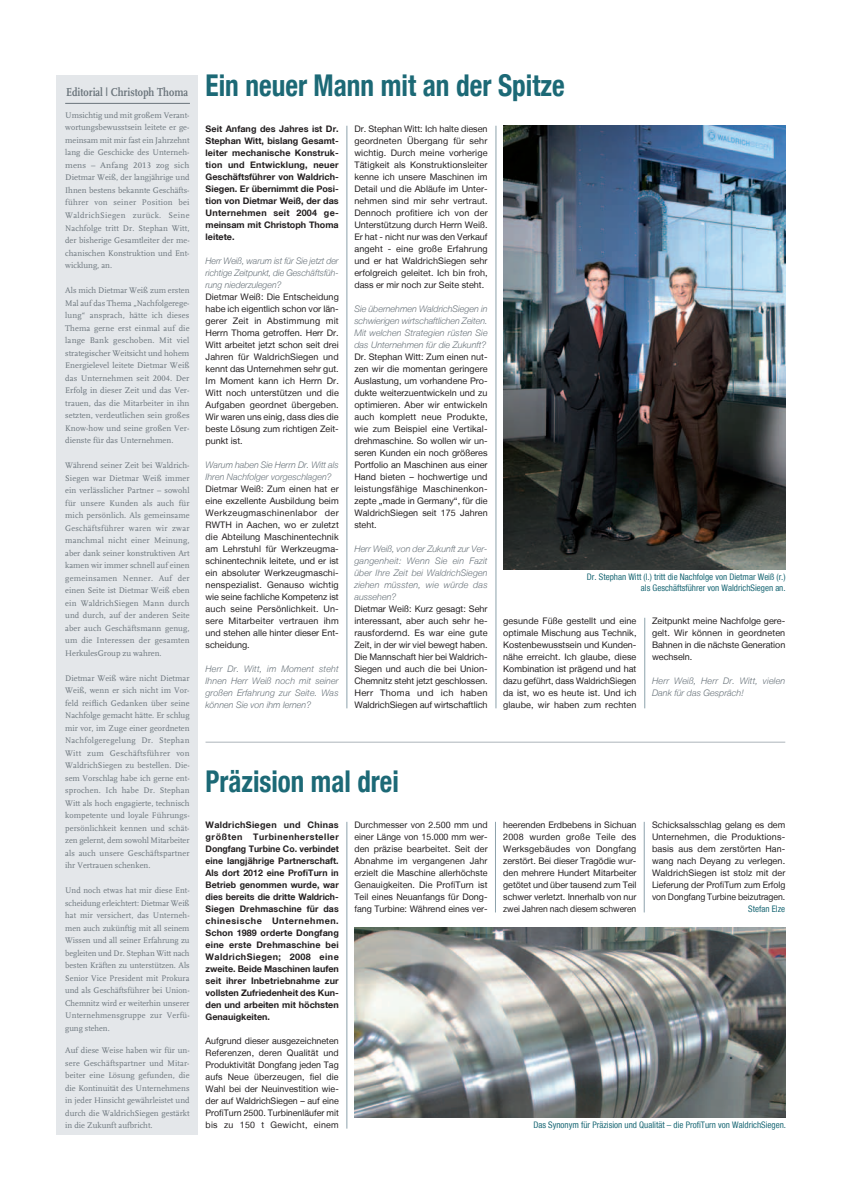
<style>
.page{position:relative;width:842px;height:1191px;background:#fff}
.page>*{position:absolute;margin:0;border:0;box-sizing:border-box;transform-origin:0 0}
.t1{font:700 condensed 30px "Helvetica Neue LT";color:#1c6976;scale:.91 1}
.t2{font:700 condensed 30px "Helvetica Neue LT";color:#1c6976;scale:.9 1}
.t3{font:700 12px "Scala LF";color:#6a747b;scale:.86 1}
.t4{font:9px/12px "Helvetica Neue LT";color:#231f20;text-align:justify}
.t5{font:700 9px/12px "Helvetica Neue LT";color:#231f20;text-align:justify}
.t6{font:italic 300 9px/12px "Helvetica Neue LT";color:#6a747b;text-align:justify}
.t7{font:condensed 9px/10.8px "Helvetica Neue LT";color:#1c6976;text-align:right}
.t8{font:italic 300 9px/12px "Helvetica Neue LT";letter-spacing:.02em;color:#6a747b}
.t9{font:8.5px/12.5px "Scala LF";letter-spacing:.005em;color:#6a747b;text-align:justify}
.t10{font:8.5px/12.5px "Scala LF";letter-spacing:.005em;color:#6a747b;text-align:justify;scale:.96 1}
.s1{font-family:"Helvetica Neue LT";font-weight:400}
</style>
<div class="page">
<div style="left:57px;top:75px;width:141px;height:1059px;background:#e4e7ea"></div>
<hr style="left:206px;top:741px;width:579px;height:1px;background:#adb4ba">
<hr style="left:65px;top:103px;width:125px;height:1px;background:#6a747b">
<hr style="left:346px;top:126px;width:1px;height:582px;background:#8da2ac">
<hr style="left:346px;top:822px;width:1px;height:306px;background:#8da2ac">
<hr style="left:495px;top:822px;width:1px;height:90px;background:#8da2ac">
<hr style="left:644px;top:822px;width:1px;height:90px;background:#8da2ac">
<img style="left:503px;top:126px;width:282px;height:443px">
<hr style="left:495px;top:126px;width:1px;height:582px;background:#8da2ac">
<hr style="left:644px;top:618px;width:1px;height:90px;background:#8da2ac">
<img style="left:354px;top:927px;width:431px;height:190px">
<h2 class="t3" style="left:66px;top:85px;width:143px">Editorial <span class="s1">I</span> Christoph Thoma</h2>
<p class="t9" style="left:65px;top:109px;width:126px">Umsichtig und mit großem Verant&shy;wortungsbewusstsein leitete er ge&shy;meinsam mit mir fast ein Jahrzehnt lang die Geschicke des Unterneh&shy;mens – Anfang 2013 zog sich Dietmar Weiß, der langjährige und Ihnen bestens bekannte Geschäfts&shy;führer von seiner Position bei WaldrichSiegen zurück. Seine Nachfolge tritt Dr. Stephan Witt, der bisherige Gesamtleiter der me&shy;chanischen Konstruktion und Ent&shy;wicklung, an.</p>
<p class="t9" style="left:65px;top:284px;width:126px">Als mich Dietmar Weiß zum ersten Mal auf das Thema „Nachfolgerege&shy;lung“ ansprach, hätte ich dieses Thema gerne erst einmal auf die lange Bank geschoben. Mit viel strategischer Weitsicht und hohem Energielevel leitete Dietmar Weiß das Unternehmen seit 2004. Der Erfolg in dieser Zeit und das Ver&shy;trauen, das die Mitarbeiter in ihn setzten, verdeutlichen sein großes Know-how und seine großen Ver&shy;dienste für das Unternehmen.</p>
<p class="t9" style="left:65px;top:459px;width:126px">Während seiner Zeit bei Waldrich-Siegen war Dietmar Weiß immer ein verlässlicher Partner – sowohl für unsere Kunden als auch für mich persönlich. Als gemeinsame Geschäftsführer waren wir zwar manchmal nicht einer Meinung, aber dank seiner konstruktiven Art kamen wir immer schnell auf einen gemeinsamen Nenner. Auf der einen Seite ist Dietmar Weiß eben ein WaldrichSiegen Mann durch und durch, auf der anderen Seite aber auch Geschäftsmann genug, um die Interessen der gesamten HerkulesGroup zu wahren.</p>
<p class="t9" style="left:65px;top:671px;width:126px">Dietmar Weiß wäre nicht Dietmar Weiß, wenn er sich nicht im Vor&shy;feld reiflich Gedanken über seine Nachfolge gemacht hätte. Er schlug mir vor, im Zuge einer geordneten Nachfolgeregelung Dr. Stephan Witt zum Geschäftsführer von WaldrichSiegen zu bestellen. Die&shy;sem Vorschlag habe ich gerne ent&shy;sprochen. Ich habe Dr. Stephan Witt als hoch engagierte, technisch kompetente und loyale Führungs&shy;persönlichkeit kennen und schät&shy;zen gelernt, dem sowohl Mitarbeiter als auch unsere Geschäftspartner ihr Vertrauen schenken.</p>
<p class="t10" style="left:65px;top:884px;width:131px">Und noch etwas hat mir diese Ent&shy;scheidung erleichtert: Dietmar Weiß hat mir versichert, das Unterneh&shy;men auch zukünftig mit all seinem Wissen und all seiner Erfahrung zu begleiten und Dr. Stephan Witt nach besten Kräften zu unterstützen. Als Senior Vice President mit Prokura und als Geschäftsführer bei Union-Chemnitz wird er weiterhin unserer Unternehmensgruppe zur Verfü&shy;gung stehen.</p>
<p class="t9" style="left:65px;top:1044px;width:126px">Auf diese Weise haben wir für un&shy;sere Geschäftspartner und Mitar&shy;beiter eine Lösung gefunden, die die Kontinuität des Unternehmens in jeder Hinsicht gewährleistet und durch die WaldrichSiegen gestärkt in die Zukunft aufbricht.</p>
<h1 class="t1" style="left:206px;top:67px;width:396px">Ein neuer Mann mit an der Spitze</h1>
<p class="t5" style="left:206px;top:123px;width:135px">Seit Anfang des Jahres ist Dr.<br>Stephan Witt, bislang Gesamt&shy;leiter mechanische Konstruk&shy;tion und Entwicklung, neuer Geschäftsführer von Waldrich-Siegen. Er übernimmt die Posi&shy;tion von Dietmar Weiß, der das Unternehmen seit 2004 ge&shy;meinsam mit Christoph Thoma leitete.</p>
<p class="t6" style="left:206px;top:255px;width:135px">Herr Weiß, warum ist für Sie jetzt der richtige Zeitpunkt, die Geschäftsfüh&shy;rung niederzulegen?</p>
<p class="t4" style="left:206px;top:291px;width:135px">Dietmar Weiß: Die Entscheidung habe ich eigentlich schon vor län&shy;gerer Zeit in Abstimmung mit Herrn Thoma getroffen. Herr Dr.<br>Witt arbeitet jetzt schon seit drei Jahren für WaldrichSiegen und kennt das Unternehmen sehr gut.<br>Im Moment kann ich Herrn Dr.<br>Witt noch unterstützen und die Aufgaben geordnet übergeben.<br>Wir waren uns einig, dass dies die beste Lösung zum richtigen Zeit&shy;punkt ist.</p>
<p class="t6" style="left:206px;top:459px;width:135px">Warum haben Sie Herrn Dr. Witt als<br>Ihren Nachfolger vorgeschlagen?</p>
<p class="t4" style="left:206px;top:483px;width:135px">Dietmar Weiß: Zum einen hat er eine exzellente Ausbildung beim Werkzeugmaschinenlabor der RWTH in Aachen, wo er zuletzt die Abteilung Maschinentechnik am Lehrstuhl für Werkzeugma&shy;schinentechnik leitete, und er ist ein absoluter Werkzeugmaschi&shy;nenspezialist. Genauso wichtig wie seine fachliche Kompetenz ist auch seine Persönlichkeit. Un&shy;sere Mitarbeiter vertrauen ihm und stehen alle hinter dieser Ent&shy;scheidung.</p>
<p class="t6" style="left:206px;top:663px;width:135px">Herr Dr. Witt, im Moment steht Ihnen Herr Weiß noch mit seiner großen Erfahrung zur Seite. Was können Sie von ihm lernen?</p>
<p class="t4" style="left:354px;top:123px;width:135px">Dr. Stephan Witt: Ich halte diesen geordneten Übergang für sehr wichtig. Durch meine vorherige Tätigkeit als Konstruktionsleiter kenne ich unsere Maschinen im Detail und die Abläufe im Unter&shy;nehmen sind mir sehr vertraut.<br>Dennoch profitiere ich von der Unterstützung durch Herrn Weiß.<br>Er hat - nicht nur was den Verkauf angeht - eine große Erfahrung und er hat WaldrichSiegen sehr erfolgreich geleitet. Ich bin froh, dass er mir noch zur Seite steht.</p>
<p class="t6" style="left:354px;top:303px;width:135px">Sie übernehmen WaldrichSiegen in schwierigen wirtschaftlichen Zeiten.<br>Mit welchen Strategien rüsten Sie das Unternehmen für die Zukunft?</p>
<p class="t4" style="left:354px;top:351px;width:135px">Dr. Stephan Witt: Zum einen nut&shy;zen wir die momentan geringere Auslastung, um vorhandene Pro&shy;dukte weiterzuentwickeln und zu optimieren. Aber wir entwickeln auch komplett neue Produkte, wie zum Beispiel eine Vertikal&shy;drehmaschine. So wollen wir un&shy;seren Kunden ein noch größeres Portfolio an Maschinen aus einer Hand bieten – hochwertige und leistungsfähige Maschinenkon&shy;zepte „made in Germany“, für die WaldrichSiegen seit 175 Jahren steht.</p>
<p class="t6" style="left:354px;top:543px;width:135px">Herr Weiß, von der Zukunft zur Ver&shy;gangenheit: Wenn Sie ein Fazit über Ihre Zeit bei WaldrichSiegen ziehen müssten, wie würde das aussehen?</p>
<p class="t4" style="left:354px;top:603px;width:135px">Dietmar Weiß: Kurz gesagt: Sehr interessant, aber auch sehr he&shy;rausfordernd. Es war eine gute Zeit, in der wir viel bewegt haben.<br>Die Mannschaft hier bei Waldrich-Siegen und auch die bei Union-Chemnitz steht jetzt geschlossen.<br>Herr Thoma und ich haben WaldrichSiegen auf wirtschaftlich</p>
<p class="t7" style="left:587px;top:571px;width:200px">Dr. Stephan Witt (l.) tritt die Nachfolge von Dietmar Weiß (r.) als Geschäftsführer von WaldrichSiegen an.</p>
<p class="t4" style="left:503px;top:615px;width:135px">gesunde Füße gestellt und eine optimale Mischung aus Technik, Kostenbewusstsein und Kunden&shy;nähe erreicht. Ich glaube, diese Kombination ist prägend und hat dazu geführt, dass WaldrichSiegen da ist, wo es heute ist. Und ich glaube, wir haben zum rechten</p>
<p class="t4" style="left:652px;top:615px;width:135px">Zeitpunkt meine Nachfolge gere&shy;gelt. Wir können in geordneten Bahnen in die nächste Generation wechseln.</p>
<p class="t8" style="left:652px;top:675px;width:135px">Herr Weiß, Herr Dr. Witt, vielen<br>Dank für das Gespräch!</p>
<h1 class="t2" style="left:206px;top:763px;width:216px">Präzision mal drei</h1>
<p class="t5" style="left:206px;top:819px;width:135px">WaldrichSiegen und Chinas größten Turbinenhersteller Dongfang Turbine Co. verbindet eine langjährige Partnerschaft.<br>Als dort 2012 eine ProfiTurn in Betrieb genommen wurde, war dies bereits die dritte Waldrich-Siegen Drehmaschine für das chinesische Unternehmen.<br>Schon 1989 orderte Dongfang eine erste Drehmaschine bei WaldrichSiegen; 2008 eine zweite. Beide Maschinen laufen seit ihrer Inbetriebnahme zur vollsten Zufriedenheit des Kun&shy;den und arbeiten mit höchsten Genauigkeiten.</p>
<p class="t4" style="left:206px;top:1035px;width:135px">Aufgrund dieser ausgezeichneten Referenzen, deren Qualität und Produktivität Dongfang jeden Tag aufs Neue überzeugen, fiel die Wahl bei der Neuinvestition wie&shy;der auf WaldrichSiegen – auf eine ProfiTurn 2500. Turbinenläufer mit bis zu 150 t Gewicht, einem</p>
<p class="t4" style="left:354px;top:819px;width:135px">Durchmesser von 2.500 mm und einer Länge von 15.000 mm wer&shy;den präzise bearbeitet. Seit der Abnahme im vergangenen Jahr erzielt die Maschine allerhöchste Genauigkeiten. Die ProfiTurn ist Teil eines Neuanfangs für Dong&shy;fang Turbine: Während eines ver-</p>
<p class="t4" style="left:503px;top:819px;width:135px">heerenden Erdbebens in Sichuan 2008 wurden große Teile des Werksgebäudes von Dongfang zerstört. Bei dieser Tragödie wur&shy;den mehrere Hundert Mitarbeiter getötet und über tausend zum Teil schwer verletzt. Innerhalb von nur zwei Jahren nach diesem schweren</p>
<p class="t4" style="left:652px;top:819px;width:135px">Schicksalsschlag gelang es dem Unternehmen, die Produktions&shy;basis aus dem zerstörten Han&shy;wang nach Deyang zu verlegen.<br>WaldrichSiegen ist stolz mit der Lieferung der ProfiTurn zum Erfolg von Dongfang Turbine beizutragen.</p>
<p class="t7" style="left:748px;top:903px;width:38px">Stefan Elze</p>
<p class="t7" style="left:533px;top:1119px;width:254px">Das Synonym für Präzision und Qualität – die ProfiTurn von WaldrichSiegen.</p>
</div>
